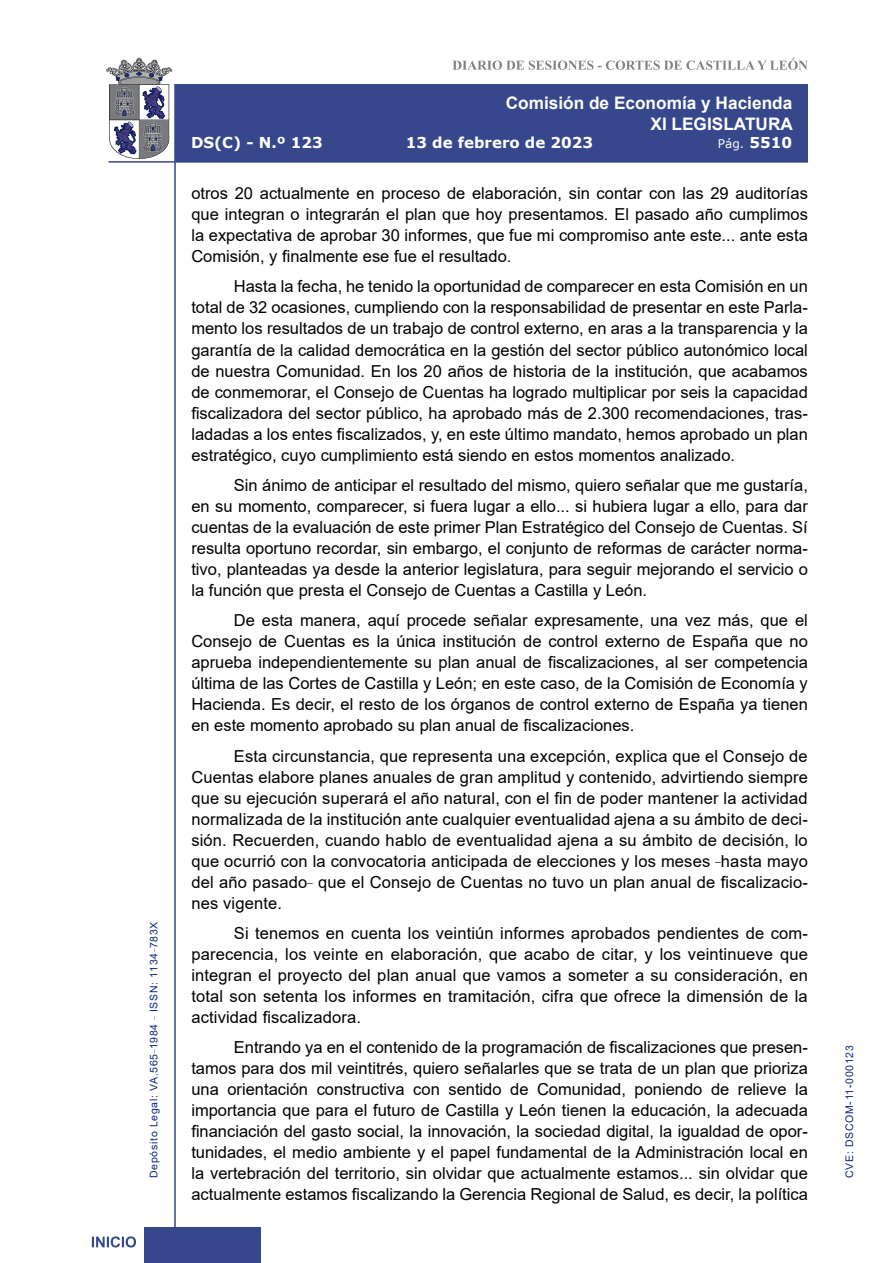
<style>
.page{position:relative;width:893px;height:1263px;background:#fff}
.page>*{position:absolute;margin:0;border:0;box-sizing:border-box;transform-origin:0 0}
.t1{font:700 17.25px/20.7px "Arial";color:#fff;text-align:right}
.t2{font:16.5px/21px "Arial";color:#000;text-align:justify}
.t3{font:700 15px "Verdana";color:#fff}
.t4{font:12px "Verdana";color:#fff}
.t5{font:10.5px "Arial";letter-spacing:.065em;color:#122678}
.s1{font-weight:700;font-size:15px}
</style>
<div class="page">
<svg style="left:452px;top:58px;width:356px;height:12px"></svg>
<hr style="left:174px;top:84px;width:2px;height:1179px;background:#36478c">
<div style="left:144px;top:1227px;width:117px;height:36px;background:#36478c"></div>
<div style="left:175px;top:84px;width:633px;height:78px;background:#36478c"></div>
<hr style="left:108px;top:161px;width:700px;height:2px;background:#36478c">
<svg style="left:92px;top:1236px;width:44px;height:11px"></svg>
<svg style="left:106px;top:58px;width:66px;height:101px"></svg>
<p class="t5" style="left:146px;top:1178px;width:258px;rotate:-90deg">Depósito Legal: VA.565<sup>_</sup>1984 <sup>_</sup> ISSN: 1134<sup>_</sup>783X</p>
<p class="t1" style="left:506px;top:93px;width:289px">Comisión de Economía y Hacienda<br>XI LEGISLATURA</p>
<p class="t3" style="left:191px;top:132px;width:133px">DS(C) - N.º 123</p>
<p class="t3" style="left:406px;top:132px;width:189px">13 de febrero de 2023</p>
<p class="t4" style="left:718px;top:135px;width:76px">Pág. <span class="s1">5510</span></p>
<p class="t2" style="left:191px;top:183px;width:618px">otros 20 actualmente en proceso de elaboración, sin contar con las 29 auditorías que integran o integrarán el plan que hoy presentamos. El pasado año cumplimos la expectativa de aprobar 30 informes, que fue mi compromiso ante este... ante esta Comisión, y finalmente ese fue el resultado.</p>
<p class="t2" style="left:191px;top:276px;width:618px;text-indent:43px">Hasta la fecha, he tenido la oportunidad de comparecer en esta Comisión en un total de 32 ocasiones, cumpliendo con la responsabilidad de presentar en este Parla&shy;mento los resultados de un trabajo de control externo, en aras a la transparencia y la garantía de la calidad democrática en la gestión del sector público autonómico local de nuestra Comunidad. En los 20 años de historia de la institución, que acabamos de conmemorar, el Consejo de Cuentas ha logrado multiplicar por seis la capacidad fiscalizadora del sector público, ha aprobado más de 2.300 recomendaciones, tras&shy;ladadas a los entes fiscalizados, y, en este último mandato, hemos aprobado un plan estratégico, cuyo cumplimiento está siendo en estos momentos analizado.</p>
<p class="t2" style="left:191px;top:474px;width:618px;text-indent:43px">Sin ánimo de anticipar el resultado del mismo, quiero señalar que me gustaría, en su momento, comparecer, si fuera lugar a ello... si hubiera lugar a ello, para dar cuentas de la evaluación de este primer Plan Estratégico del Consejo de Cuentas. Sí resulta oportuno recordar, sin embargo, el conjunto de reformas de carácter norma&shy;tivo, planteadas ya desde la anterior legislatura, para seguir mejorando el servicio o la función que presta el Consejo de Cuentas a Castilla y León.</p>
<p class="t2" style="left:191px;top:610px;width:618px;text-indent:43px">De esta manera, aquí procede señalar expresamente, una vez más, que el Consejo de Cuentas es la única institución de control externo de España que no aprueba independientemente su plan anual de fiscalizaciones, al ser competencia última de las Cortes de Castilla y León; en este caso, de la Comisión de Economía y Hacienda. Es decir, el resto de los órganos de control externo de España ya tienen en este momento aprobado su plan anual de fiscalizaciones.</p>
<p class="t2" style="left:191px;top:745px;width:618px;text-indent:43px">Esta circunstancia, que representa una excepción, explica que el Consejo de Cuentas elabore planes anuales de gran amplitud y contenido, advirtiendo siempre que su ejecución superará el año natural, con el fin de poder mantener la actividad normalizada de la institución ante cualquier eventualidad ajena a su ámbito de deci&shy;sión. Recuerden, cuando hablo de eventualidad ajena a su ámbito de decisión, lo que ocurrió con la convocatoria anticipada de elecciones y los meses <sup>_</sup>hasta mayo del año pasado<sup>_</sup> que el Consejo de Cuentas no tuvo un plan anual de fiscalizacio&shy;nes vigente.</p>
<p class="t2" style="left:191px;top:922px;width:618px;text-indent:43px">Si tenemos en cuenta los veintiún informes aprobados pendientes de com&shy;parecencia, los veinte en elaboración, que acabo de citar, y los veintinueve que integran el proyecto del plan anual que vamos a someter a su consideración, en total son setenta los informes en tramitación, cifra que ofrece la dimensión de la actividad fiscalizadora.</p>
<p class="t2" style="left:191px;top:1037px;width:618px;text-indent:43px">Entrando ya en el contenido de la programación de fiscalizaciones que presen&shy;tamos para dos mil veintitrés, quiero señalarles que se trata de un plan que prioriza una orientación constructiva con sentido de Comunidad, poniendo de relieve la importancia que para el futuro de Castilla y León tienen la educación, la adecuada financiación del gasto social, la innovación, la sociedad digital, la igualdad de opor&shy;tunidades, el medio ambiente y el papel fundamental de la Administración local en la vertebración del territorio, sin olvidar que actualmente estamos... sin olvidar que actualmente estamos fiscalizando la Gerencia Regional de Salud, es decir, la política</p>
<p class="t5" style="left:842px;top:1178px;width:134px;rotate:-90deg">CVE: DSCOM-11-000123</p>
</div>
